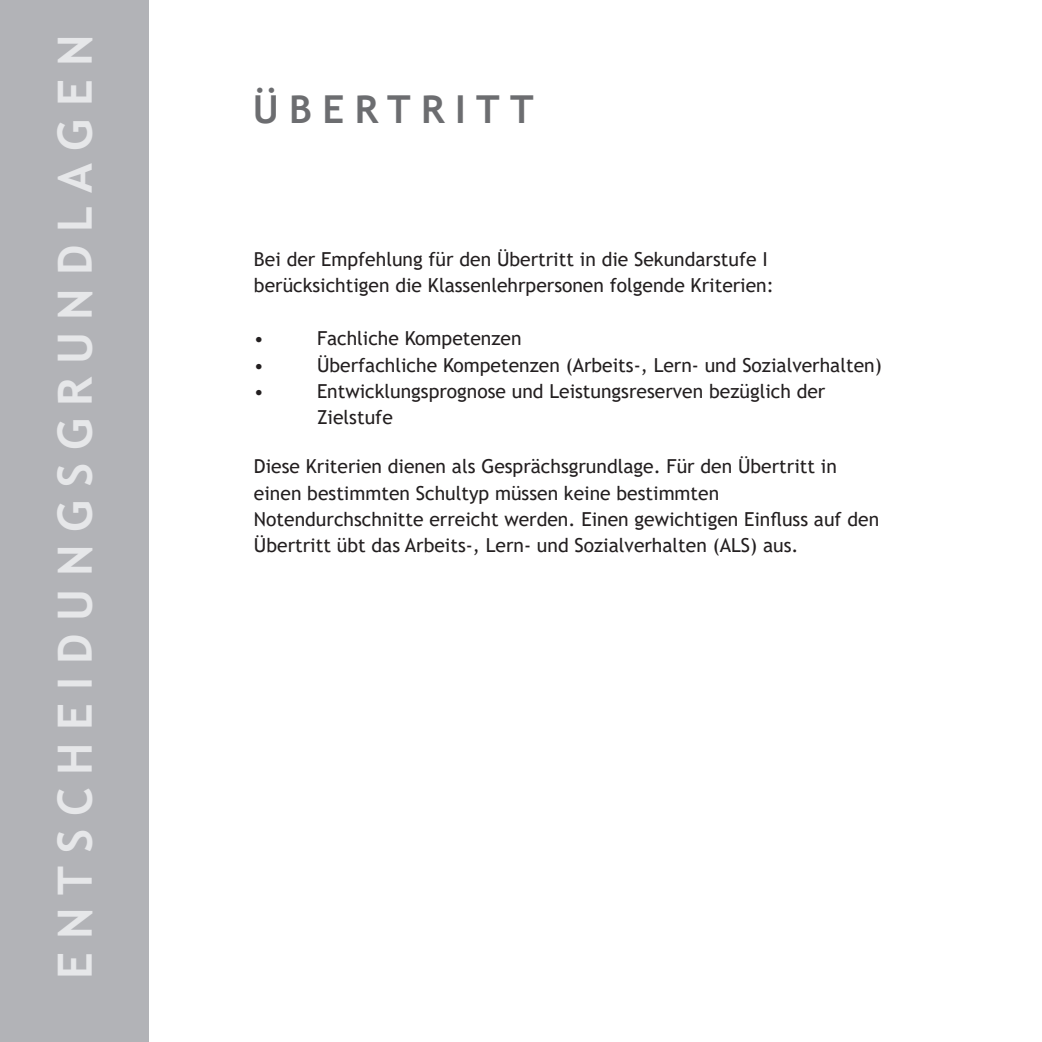
<style>
.page{position:relative;width:1042px;height:1042px;background:#fff}
.page>*{position:absolute;margin:0;border:0;box-sizing:border-box;transform-origin:0 0}
.t1{font:700 47.25px "Trebuchet MS";letter-spacing:.27em;color:#e6e7e9}
.t2{font:700 38.5px "Trebuchet MS";letter-spacing:.27em;color:#6c6d70}
.t3{font:19.25px/26.2px "Trebuchet MS";color:#231f20}
</style>
<div class="page">
<div style="left:0;top:0;width:149px;height:1042px;background:#b2b3b7"></div>
<h1 class="t1" style="left:57px;top:979px;width:945px;rotate:-90deg">ENTSCHEIDUNGSGRUNDLAGEN</h1>
<h2 class="t2" style="left:253px;top:94px;width:282px">ÜBERTRITT</h2>
<p class="t3" style="left:254px;top:248px;width:521px">Bei der Empfehlung für den Übertritt in die Sekundarstufe I berücksichtigen die Klassenlehrpersonen folgende Kriterien:</p>
<p class="t3" style="left:254px;top:327px;width:12px">•</p>
<p class="t3" style="left:317px;top:327px;width:206px">Fachliche Kompetenzen</p>
<p class="t3" style="left:254px;top:353px;width:12px">•</p>
<p class="t3" style="left:317px;top:353px;width:566px">Überfachliche Kompetenzen (Arbeits-, Lern- und Sozialverhalten)</p>
<p class="t3" style="left:254px;top:379px;width:12px">•</p>
<p class="t3" style="left:317px;top:379px;width:510px">Entwicklungsprognose und Leistungsreserven bezüglich der<br>Zielstufe</p>
<p class="t3" style="left:254px;top:455px;width:627px">Diese Kriterien dienen als Gesprächsgrundlage. Für den Übertritt in einen bestimmten Schultyp müssen keine bestimmten Notendurchschnitte erreicht werden. Einen gewichtigen Einfluss auf den Übertritt übt das Arbeits-, Lern- und Sozialverhalten (ALS) aus.</p>
</div>
